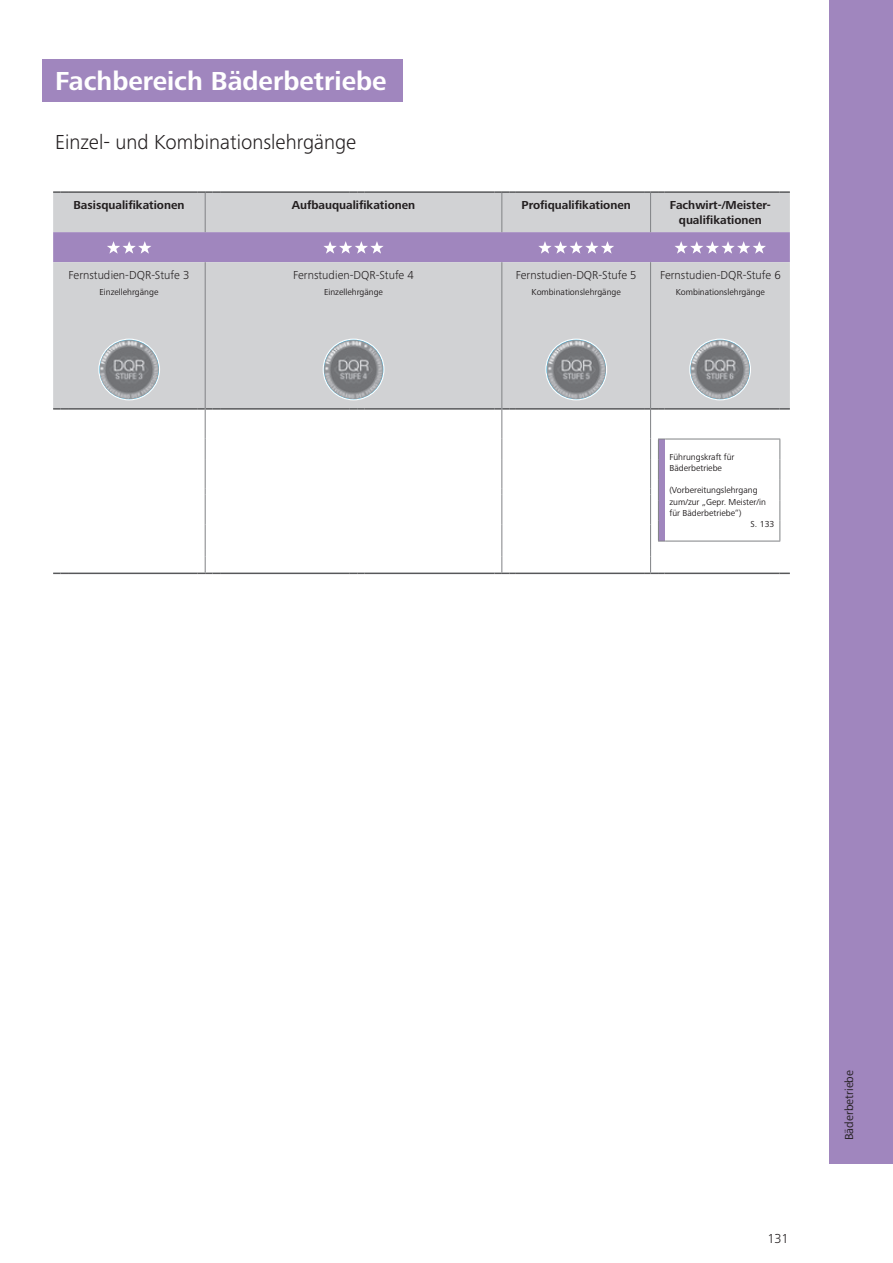
<style>
.page{position:relative;width:893px;height:1263px;background:#fff}
.page>*{position:absolute;margin:0;border:0;box-sizing:border-box;transform-origin:0 0}
.t1{font:700 27px "Frutiger Next Pro";color:#fff}
.t2{font:300 21px "Frutiger Next Pro";color:#231f20}
.t3{font:300 13.5px "Frutiger Next Pro";color:#231f20}
.t4{font:700 12px/14.4px "Frutiger Next Pro";color:#231f20;text-align:center}
.t5{font:300 12px "Frutiger Next Pro";color:#231f20}
.t6{font:12px "Frutiger Next Pro";color:#231f20}
.t7{font:9px/11.2px "Frutiger Next Pro";color:#231f20}
</style>
<div class="page">
<div style="left:43px;top:60px;width:360px;height:42px;background:#a086be"></div>
<div style="left:53px;top:262px;width:737px;height:146px;background:#d1d2d4"></div>
<svg style="left:53px;top:573px;width:15px;height:1px"></svg>
<hr style="left:68px;top:573px;width:130px;height:1px;background:#57585a">
<hr style="left:220px;top:573px;width:130px;height:1px;background:#57585a">
<svg style="left:350px;top:573px;width:15px;height:1px"></svg>
<hr style="left:365px;top:573px;width:129px;height:1px;background:#57585a">
<hr style="left:515px;top:573px;width:130px;height:1px;background:#57585a">
<svg style="left:53px;top:408px;width:15px;height:2px"></svg>
<hr style="left:68px;top:408px;width:130px;height:2px;background:#57585a">
<svg style="left:198px;top:408px;width:22px;height:2px"></svg>
<hr style="left:220px;top:408px;width:130px;height:2px;background:#57585a">
<svg style="left:350px;top:408px;width:15px;height:2px"></svg>
<hr style="left:365px;top:408px;width:129px;height:2px;background:#57585a">
<svg style="left:494px;top:408px;width:21px;height:2px"></svg>
<hr style="left:515px;top:408px;width:130px;height:2px;background:#57585a">
<hr style="left:501px;top:262px;width:1px;height:147px;background:#808285">
<hr style="left:205px;top:262px;width:1px;height:147px;background:#808285">
<hr style="left:205px;top:409px;width:1px;height:30px;background:#808285">
<svg style="left:198px;top:439px;width:22px;height:135px"></svg>
<hr style="left:501px;top:409px;width:1px;height:30px;background:#808285">
<svg style="left:494px;top:439px;width:21px;height:135px"></svg>
<hr style="left:650px;top:262px;width:1px;height:147px;background:#808285">
<svg style="left:53px;top:191px;width:737px;height:71px;background:#bbb2c9"></svg>
<svg style="left:645px;top:408px;width:145px;height:166px"></svg>
<svg style="left:99px;top:339px;width:61px;height:61px"></svg>
<img style="left:99px;top:340px;width:60px;height:59px;border-radius:30px">
<div style="left:98px;top:339px;width:62px;height:61px;border:1px solid #fff;border-radius:50%"></div>
<svg style="left:323px;top:339px;width:61px;height:61px"></svg>
<img style="left:324px;top:340px;width:59px;height:59px;border-radius:30px">
<div style="left:323px;top:339px;width:61px;height:61px;border:1px solid #fff;border-radius:50%"></div>
<svg style="left:546px;top:339px;width:61px;height:61px"></svg>
<img style="left:546px;top:340px;width:60px;height:59px;border-radius:30px">
<div style="left:545px;top:339px;width:62px;height:61px;border:1px solid #fff;border-radius:50%"></div>
<img style="left:690px;top:340px;width:60px;height:59px;border-radius:30px">
<div style="left:689px;top:339px;width:62px;height:61px;border:1px solid #fff;border-radius:50%"></div>
<div style="left:829px;top:0;width:64px;height:1164px;background:#a086be"></div>
<h1 class="t1" style="left:55px;top:65px;width:333px">Fachbereich Bäderbetriebe</h1>
<h2 class="t2" style="left:55px;top:130px;width:303px">Einzel- und Kombinationslehrgänge</h2>
<h3 class="t4" style="left:73px;top:198px;width:113px">Basisqualifikationen</h3>
<h3 class="t4" style="left:292px;top:198px;width:125px">Aufbauqualifikationen</h3>
<h3 class="t4" style="left:522px;top:198px;width:111px">Profiqualifikationen</h3>
<h3 class="t4" style="left:670px;top:198px;width:102px">Fachwirt-/Meister&shy;qualifikationen</h3>
<h3 class="t5" style="left:69px;top:268px;width:122px">Fernstudien-DQR-Stufe 3</h3>
<p class="t7" style="left:99px;top:287px;width:60px">Einzellehrgänge</p>
<h3 class="t5" style="left:293px;top:268px;width:122px">Fernstudien-DQR-Stufe 4</h3>
<p class="t7" style="left:324px;top:287px;width:60px">Einzellehrgänge</p>
<h3 class="t5" style="left:516px;top:268px;width:122px">Fernstudien-DQR-Stufe 5</h3>
<p class="t7" style="left:532px;top:287px;width:91px">Kombinationslehrgänge</p>
<h3 class="t5" style="left:660px;top:268px;width:122px">Fernstudien-DQR-Stufe 6</h3>
<p class="t7" style="left:676px;top:287px;width:91px">Kombinationslehrgänge</p>
<p class="t7" style="left:669px;top:451px;width:67px">Führungskraft für<br>Bäderbetriebe</p>
<p class="t7" style="left:669px;top:485px;width:90px">(Vorbereitungslehrgang</p>
<p class="t7" style="left:669px;top:496px;width:98px">zum/zur „Gepr. Meister/in</p>
<p class="t7" style="left:669px;top:507px;width:73px">für Bäderbetriebe“)</p>
<p class="t7" style="left:751px;top:518px;width:25px">S. 133</p>
<h3 class="t3" style="left:767px;top:1231px;width:23px">131</h3>
<h3 class="t6" style="left:842px;top:1140px;width:72px;rotate:-90deg">Bäderbetriebe</h3>
</div>
